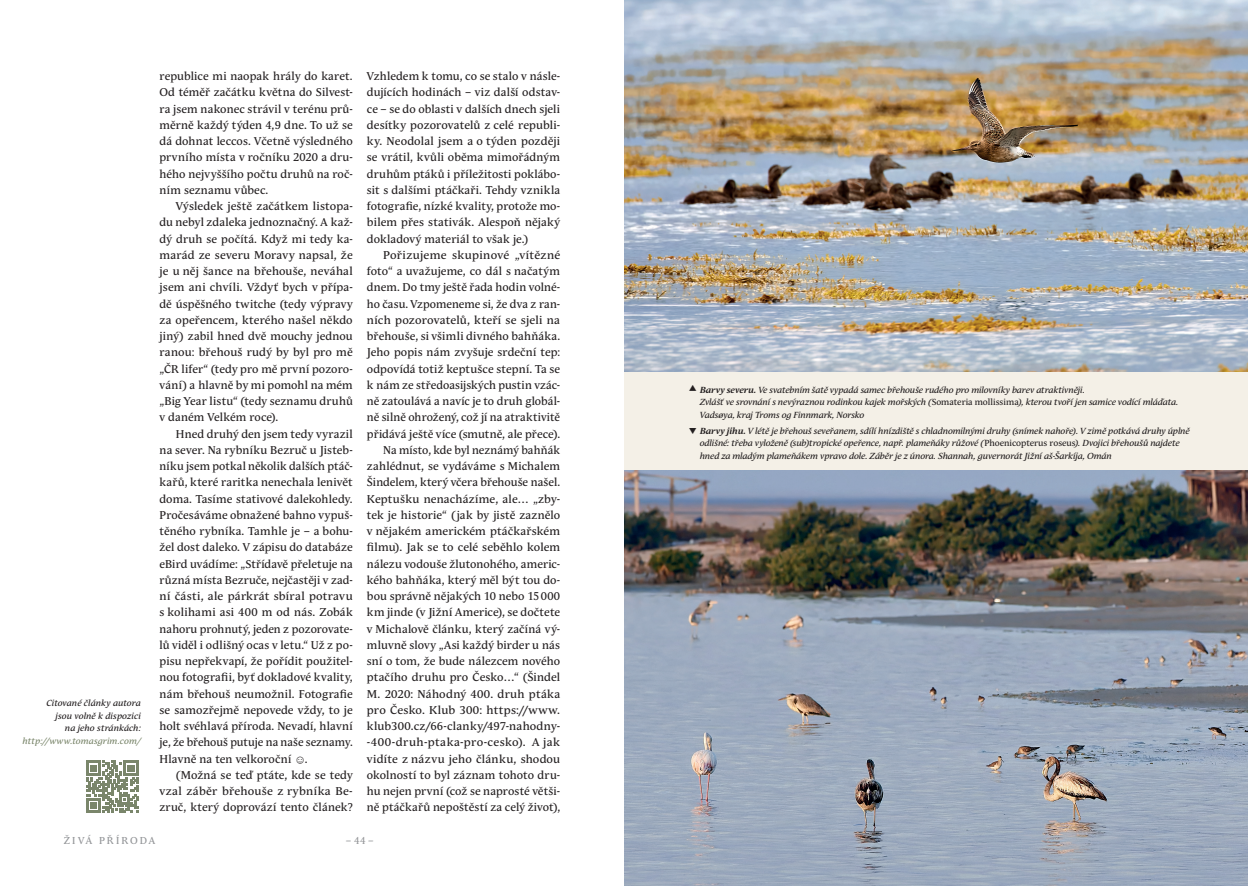
<style>
.page{position:relative;width:1248px;height:886px;background:#fff}
.page>*{position:absolute;margin:0;border:0;box-sizing:border-box;transform-origin:0 0}
.t1{font:11.25px/16.2px "Andulka Text Pro";letter-spacing:.01em;color:#231f20;text-align:justify}
.t2{font:10px "Andulka Text Pro";letter-spacing:.195em;color:#939598}
.t3{font:italic 8.75px/12.5px "Andulka Text Pro";letter-spacing:-.01em;color:#231f20}
.t4{font:italic 8.75px "Andulka Text Pro";letter-spacing:.01em;color:#7a866b}
.s1{font-family:"Arial";font-weight:700;font-style:italic}
.s2{font-weight:700}
.s3{font-style:normal}
</style>
<div class="page">
<img style="left:624px;top:0;width:623px;height:373px">
<img style="left:624px;top:470px;width:623px;height:416px">
<div style="left:624px;top:373px;width:623px;height:97px;background:#f4f0e7"></div>
<svg style="left:86px;top:761px;width:52px;height:52px"></svg>
<p class="t3" style="left:46px;top:697px;width:96px;text-align:right">Citované články autora jsou volně k dispozici na jeho stránkách:</p>
<p class="t4" style="left:23px;top:736px;width:120px">http://www.tomasgrim.com/</p>
<p class="t1" style="left:159px;top:68px;width:195px">republice mi naopak hrály do karet.<br>Od téměř začátku května do Silvest&shy;ra jsem nakonec strávil v terénu prů&shy;měrně každý týden 4,9 dne. To už se dá dohnat leccos. Včetně výsledného prvního místa v ročníku 2020 a dru&shy;hého nejvyššího počtu druhů na roč&shy;ním seznamu vůbec.</p>
<p class="t1" style="left:159px;top:198px;width:195px;text-indent:16px">Výsledek ještě začátkem listopa&shy;du nebyl zdaleka jednoznačný. A kaž&shy;dý druh se počítá. Když mi tedy ka&shy;marád ze severu Moravy napsal, že je u něj šance na břehouše, neváhal jsem ani chvíli. Vždyť bych v přípa&shy;dě úspěšného twitche (tedy výpravy za opeřencem, kterého našel někdo jiný) zabil hned dvě mouchy jednou ranou: břehouš rudý by byl pro mě „ČR lifer“ (tedy pro mě první pozoro&shy;vání) a hlavně by mi pomohl na mém „Big Year listu“ (tedy seznamu druhů v daném Velkém roce).</p>
<p class="t1" style="left:159px;top:426px;width:195px;text-indent:16px">Hned druhý den jsem tedy vyrazil na sever. Na rybníku Bezruč u Jisteb&shy;níku jsem potkal několik dalších ptáč&shy;kařů, které raritka nenechala lenivět doma. Tasíme stativové dalekohledy.<br>Pročesáváme obnažené bahno vypuš&shy;těného rybníka. Tamhle je – a bohu&shy;žel dost daleko. V zápisu do databáze eBird uvádíme: „Střídavě přeletuje na různá místa Bezruče, nejčastěji v zad&shy;ní části, ale párkrát sbíral potravu s kolihami asi 400 m od nás. Zobák nahoru prohnutý, jeden z pozorovate&shy;lů viděl i odlišný ocas v letu.“ Už z po&shy;pisu nepřekvapí, že pořídit použitel&shy;nou fotografii, byť dokladové kvality, nám břehouš neumožnil. Fotografie se samozřejmě nepovede vždy, to je holt svéhlavá příroda. Nevadí, hlavní je, že břehouš putuje na naše seznamy.<br>Hlavně na ten velkoroční <span class="s1">☺</span>.</p>
<p class="t1" style="left:159px;top:767px;width:195px;text-indent:16px">(Možná se teď ptáte, kde se tedy vzal záběr břehouše z rybníka Be&shy;zruč, který doprovází tento článek?</p>
<p class="t1" style="left:367px;top:68px;width:195px">Vzhledem k tomu, co se stalo v násle&shy;dujících hodinách – viz další odstav&shy;ce – se do oblasti v dalších dnech sjeli desítky pozorovatelů z celé republi&shy;ky. Neodolal jsem a o týden později se vrátil, kvůli oběma mimořádným druhům ptáků i příležitosti poklábo&shy;sit s dalšími ptáčkaři. Tehdy vznikla fotografie, nízké kvality, protože mo&shy;bilem přes stativák. Alespoň nějaký dokladový materiál to však je.)</p>
<p class="t1" style="left:367px;top:247px;width:195px;text-align:right">Pořizujeme skupinové „vítězné foto“ a uvažujeme, co dál s načatým dnem. Do tmy ještě řada hodin volné&shy;ho času. Vzpomeneme si, že dva z ran&shy;ních pozorovatelů, kteří se sjeli na břehouše, si všimli divného bahňáka.<br>Jeho popis nám zvyšuje srdeční tep: odpovídá totiž keptušce stepní. Ta se k nám ze středoasijských pustin vzác&shy;ně zatoulává a navíc je to druh globál&shy;ně silně ohrožený, což jí na atraktivitě přidává ještě více (smutně, ale přece).<br>Na místo, kde byl neznámý bahňák zahlédnut, se vydáváme s Michalem Šindelem, který včera břehouše našel.<br>Keptušku nenacházíme, ale… „zby&shy;tek je historie“ (jak by jistě zaznělo v nějakém americkém ptáčkařském filmu). Jak se to celé seběhlo kolem nálezu vodouše žlutonohého, americ&shy;kého bahňáka, který měl být tou do&shy;bou správně nějakých 10 nebo 15000 km jinde (v Jižní Americe), se dočtete v Michalově článku, který začíná vý&shy;mluvně slovy „Asi každý birder u nás sní o tom, že bude nálezcem nového ptačího druhu pro Česko…“ (Šindel M. 2020: Náhodný 400. druh ptáka pro Česko. Klub 300: https://www. klub300.cz/66-clanky/497-nahodny--400-druh-ptaka-pro-cesko). A jak vidíte z názvu jeho článku, shodou okolností to byl záznam tohoto dru&shy;hu nejen první (což se naprosté větši&shy;ně ptáčkařů nepoštěstí za celý život),</p>
<p class="t2" style="left:64px;top:835px;width:93px">ŽIVÁ PŘÍRODA</p>
<p class="t2" style="left:346px;top:835px;width:29px">– 44 –</p>
<p class="t3" style="left:699px;top:383px;width:480px"><span class="s2">Barvy severu.</span> Ve svatebním šatě vypadá samec břehouše rudého pro milovníky barev atraktivněji.<br>Zvlášť ve srovnání s nevýraznou rodinkou kajek mořských (<span class="s3">Somateria mollissima</span>), kterou tvoří jen samice vodící mláďata.<br>Vadsøya, kraj Troms og Finnmark, Norsko</p>
<p class="t3" style="left:699px;top:424px;width:491px"><span class="s2">Barvy jihu.</span> V létě je břehouš seveřanem, sdílí hnízdiště s chladnomilnými druhy (snímek nahoře). V zimě potkává druhy úplně odlišné: třeba vyloženě (sub)tropické opeřence, např. plameňáky růžové (<span class="s3">Phoenicopterus roseus</span>). Dvojici břehoušů najdete hned za mladým plameňákem vpravo dole. Záběr je z února. Shannah, guvernorát Jižní aš-Šarkíja, Omán</p>
</div>
